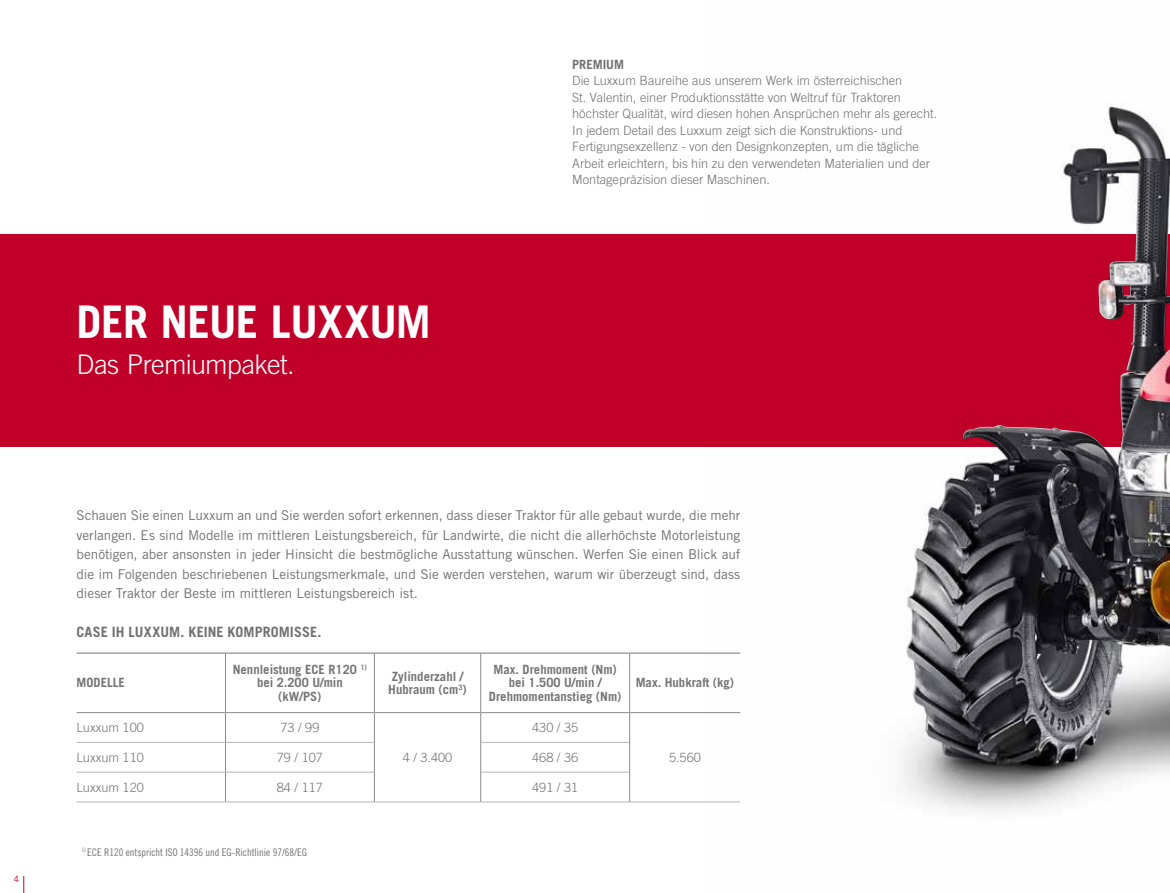
<style>
.page{position:relative;width:1170px;height:893px;background:#fff}
.page>*{position:absolute;margin:0;border:0;box-sizing:border-box;transform-origin:0 0}
.t1{font:700 45px "Trade Gothic LT Pro";letter-spacing:-.01em;color:#fff}
.t2{font:300 27px "Trade Gothic LT Pro";letter-spacing:-.025em;color:#fff}
.t3{font:700 14.25px "Trade Gothic LT Pro";letter-spacing:.005em;color:#707172}
.t4{font:13.5px/19.5px "Trade Gothic LT Pro";letter-spacing:-.005em;color:#707172;text-align:justify}
.t5{font:300 12.75px/16.5px "Trade Gothic LT Std";color:#707172}
.t6{font:700 12.75px/13.5px "Trade Gothic LT Std";color:#4b4b4d;text-align:center}
.t7{font:300 12.75px "Trade Gothic LT Std";color:#4b4b4d}
.t8{font:700 12.75px "Trade Gothic LT Std";color:#707172}
.t9{font:10.5px "Trade Gothic LT Std Cn 18";color:#707172}
.t10{font:8.7px "Trade Gothic LT Pro";color:#c1002a}
</style>
<div class="page">
<div style="left:0;top:234px;width:1169px;height:212px;background:#c1002a"></div>
<img style="left:707px;top:105px;width:462px;height:706px">
<img style="left:1063px;top:107px;width:77px;height:312px">
<svg style="left:23px;top:876px;width:1px;height:17px"></svg>
<hr style="left:374px;top:802px;width:106px;height:1px;background:#9c9e9f">
<hr style="left:629px;top:802px;width:111px;height:1px;background:#9c9e9f">
<hr style="left:77px;top:653px;width:148px;height:1px;background:#4b4b4d">
<hr style="left:225px;top:653px;width:1px;height:59px;background:#646567">
<hr style="left:225px;top:653px;width:149px;height:1px;background:#4b4b4d">
<hr style="left:374px;top:653px;width:1px;height:59px;background:#646567">
<hr style="left:480px;top:653px;width:1px;height:59px;background:#646567">
<hr style="left:374px;top:653px;width:106px;height:1px;background:#4b4b4d">
<hr style="left:480px;top:653px;width:149px;height:1px;background:#4b4b4d">
<hr style="left:629px;top:653px;width:1px;height:59px;background:#646567">
<hr style="left:629px;top:653px;width:111px;height:1px;background:#4b4b4d">
<hr style="left:77px;top:712px;width:148px;height:1px;background:#646567">
<svg style="left:225px;top:713px;width:1px;height:29px"></svg>
<hr style="left:225px;top:712px;width:149px;height:1px;background:#646567">
<svg style="left:374px;top:713px;width:1px;height:29px"></svg>
<svg style="left:480px;top:713px;width:1px;height:29px"></svg>
<hr style="left:374px;top:712px;width:106px;height:1px;background:#646567">
<hr style="left:480px;top:712px;width:149px;height:1px;background:#646567">
<svg style="left:629px;top:713px;width:1px;height:29px"></svg>
<hr style="left:629px;top:712px;width:111px;height:1px;background:#646567">
<hr style="left:77px;top:742px;width:148px;height:1px;background:#9c9e9f">
<hr style="left:225px;top:742px;width:1px;height:30px;background:#646567">
<hr style="left:225px;top:742px;width:149px;height:1px;background:#9c9e9f">
<hr style="left:374px;top:742px;width:1px;height:30px;background:#646567">
<hr style="left:480px;top:742px;width:1px;height:30px;background:#646567">
<hr style="left:481px;top:742px;width:148px;height:1px;background:#9c9e9f">
<hr style="left:629px;top:742px;width:1px;height:30px;background:#646567">
<hr style="left:77px;top:772px;width:148px;height:1px;background:#9c9e9f">
<hr style="left:225px;top:772px;width:1px;height:30px;background:#646567">
<hr style="left:225px;top:772px;width:149px;height:1px;background:#9c9e9f">
<hr style="left:374px;top:772px;width:1px;height:30px;background:#646567">
<hr style="left:480px;top:772px;width:1px;height:30px;background:#646567">
<hr style="left:481px;top:772px;width:148px;height:1px;background:#9c9e9f">
<hr style="left:629px;top:772px;width:1px;height:30px;background:#646567">
<hr style="left:77px;top:802px;width:148px;height:1px;background:#9c9e9f">
<hr style="left:225px;top:802px;width:149px;height:1px;background:#9c9e9f">
<hr style="left:480px;top:802px;width:149px;height:1px;background:#9c9e9f">
<p class="t10" style="left:14px;top:874px;width:7px">4</p>
<h1 class="t1" style="left:77px;top:295px;width:356px">DER NEUE LUXXUM</h1>
<h2 class="t2" style="left:77px;top:349px;width:220px">Das Premiumpaket.</h2>
<p class="t8" style="left:572px;top:56px;width:53px">PREMIUM</p>
<p class="t5" style="left:572px;top:72px;width:366px">Die Luxxum Baureihe aus unserem Werk im österreichischen<br>St. Valentin, einer Produktionsstätte von Weltruf für Traktoren höchster Qualität, wird diesen hohen Ansprüchen mehr als gerecht.<br>In jedem Detail des Luxxum zeigt sich die Konstruktions- und Fertigungsexzellenz - von den Designkonzepten, um die tägliche Arbeit erleichtern, bis hin zu den verwendeten Materialien und der Montagepräzision dieser Maschinen.</p>
<p class="t4" style="left:77px;top:505px;width:665px">Schauen Sie einen Luxxum an und Sie werden sofort erkennen, dass dieser Traktor für alle gebaut wurde, die mehr verlangen. Es sind Modelle im mittleren Leistungsbereich, für Landwirte, die nicht die allerhöchste Motorleistung benötigen, aber ansonsten in jeder Hinsicht die bestmögliche Ausstattung wünschen. Werfen Sie einen Blick auf die im Folgenden beschriebenen Leistungsmerkmale, und Sie werden verstehen, warum wir überzeugt sind, dass dieser Traktor der Beste im mittleren Leistungsbereich ist.</p>
<p class="t3" style="left:77px;top:623px;width:246px">CASE IH LUXXUM. KEINE KOMPROMISSE.</p>
<p class="t6" style="left:77px;top:676px;width:50px">MODELLE</p>
<p class="t6" style="left:233px;top:662px;width:136px">Nennleistung ECE R120 <sup>1) </sup>bei 2.200 U/min<br>(kW/PS)</p>
<p class="t6" style="left:388px;top:669px;width:80px;text-align:left">Zylinderzahl /<br>Hubraum (cm<sup>3</sup>)</p>
<p class="t6" style="left:489px;top:662px;width:134px">Max. Drehmoment (Nm) bei 1.500 U/min /<br>Drehmomentanstieg (Nm)</p>
<p class="t7" style="left:77px;top:720px;width:69px">Luxxum 100</p>
<p class="t7" style="left:280px;top:720px;width:40px">73 / 99</p>
<p class="t7" style="left:532px;top:720px;width:48px">430 / 35</p>
<p class="t6" style="left:635px;top:676px;width:100px">Max. Hubkraft (kg)</p>
<p class="t7" style="left:77px;top:750px;width:69px">Luxxum 110</p>
<p class="t7" style="left:277px;top:750px;width:48px">79 / 107</p>
<p class="t7" style="left:532px;top:750px;width:48px">468 / 36</p>
<p class="t7" style="left:669px;top:750px;width:33px">5.560</p>
<p class="t7" style="left:77px;top:779px;width:69px">Luxxum 120</p>
<p class="t7" style="left:277px;top:779px;width:48px">84 / 117</p>
<p class="t7" style="left:532px;top:779px;width:48px">491 / 31</p>
<p class="t7" style="left:403px;top:750px;width:51px">4 / 3.400</p>
<p class="t9" style="left:81px;top:846px;width:227px"><sup>1)</sup> ECE R120 entspricht ISO 14396 und EG-Richtlinie 97/68/EG</p>
</div>
